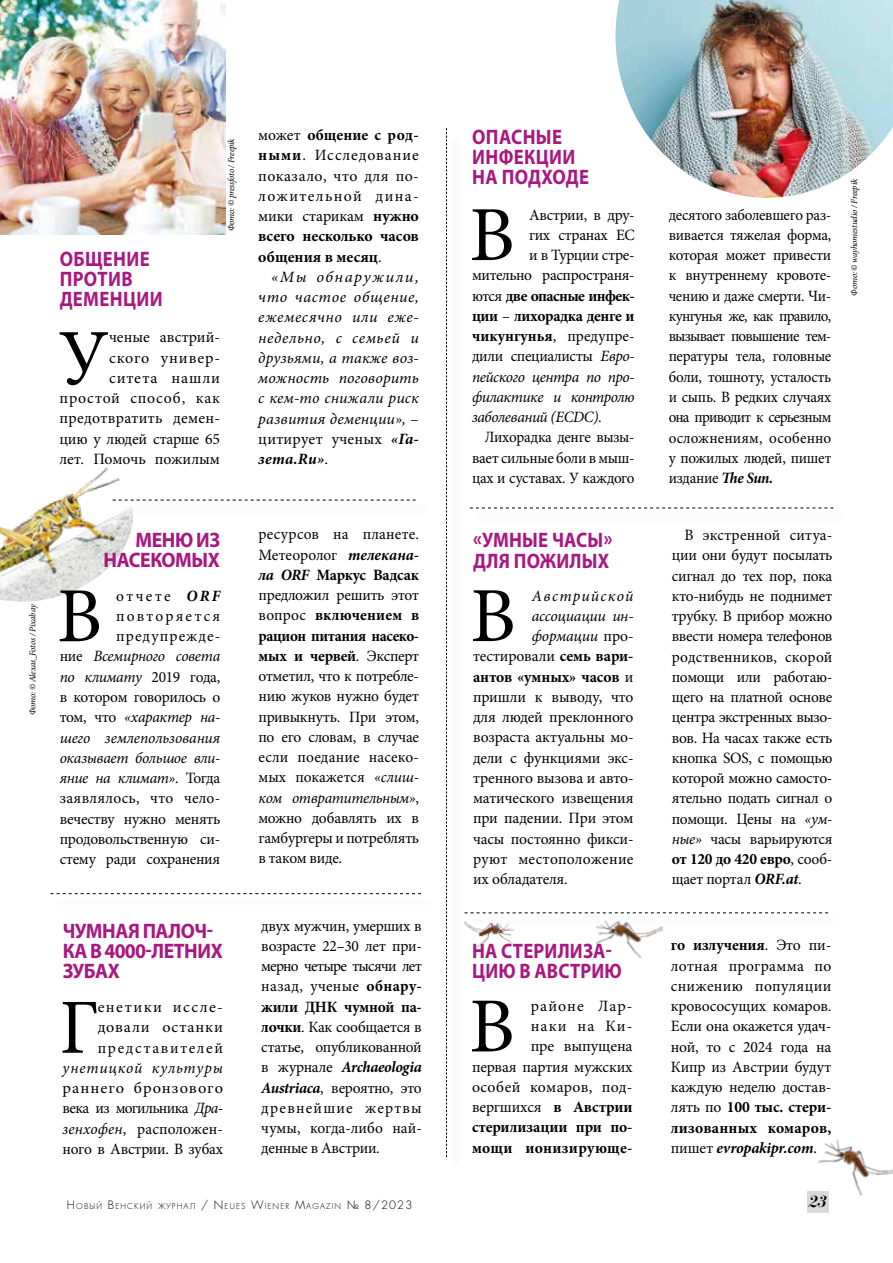
<style>
.page{position:relative;width:893px;height:1263px;background:#fff}
.page>*{position:absolute;margin:0;border:0;box-sizing:border-box;transform-origin:0 0}
.t1{font:78px "Minion Pro";color:#000}
.t2{font:700 21px/20.2px "Myriad Pro";letter-spacing:.01em;color:#a91880;scale:.89 1}
.t3{font:700 21px/20.2px "Myriad Pro";letter-spacing:-.02em;color:#a91880;text-align:right;scale:.94 1}
.t4{font:italic 16.5px "Paragon Nord C";color:#000}
.t5{font:15.75px/20.2px "Minion Pro";letter-spacing:-.01em;color:#000;text-align:justify}
.t6{font:15.75px/20.2px "Minion Pro";letter-spacing:-.01em;color:#000;text-align:justify;scale:.96 1}
.t7{font:italic 15.75px/20.2px "Minion Pro";letter-spacing:-.005em;color:#000;text-align:justify;scale:1.04 1}
.t8{font:15.75px/20.2px "Minion Pro";letter-spacing:.02em;color:#000;text-align:right}
.t9{font:15.75px/20.2px "Minion Pro";letter-spacing:-.01em;color:#000;text-align:justify;scale:1.04 1}
.t10{font:italic 15.75px "Minion Pro";letter-spacing:-.025em;color:#000}
.t11{font:700 15.75px "Minion Pro";letter-spacing:-.02em;color:#000}
.t12{font:italic 15.75px "Minion Pro";letter-spacing:-.005em;color:#000}
.t13{font:700 15.75px "Minion Pro";letter-spacing:-.04em;color:#000}
.t14{font:700 15.75px "Minion Pro";color:#000}
.t15{font:italic 15.75px "Minion Pro";letter-spacing:-.03em;color:#000}
.t16{font:15.75px "Minion Pro";letter-spacing:.015em;color:#000}
.t17{font:italic 15.75px "Minion Pro";letter-spacing:.06em;color:#000}
.t18{font:italic 15.75px "Minion Pro";letter-spacing:.08em;color:#000}
.t19{font:italic 9px "Minion Pro";letter-spacing:-.025em;color:#000}
.t20{font:7.8px "Favorit Light C";letter-spacing:.145em;color:#000}
.s1{font-weight:700}
.s2{font-style:normal}
.s3{font-weight:700;font-style:italic}
.s4{font-style:italic}
.s5{font-weight:400}
.s6{font-size:11.25px}
</style>
<div class="page">
<div style="left:807px;top:1192px;width:21px;height:21px;background:#dadada"></div>
<svg style="left:142px;top:500px;width:274px;height:1px"></svg>
<svg style="left:51px;top:893px;width:370px;height:1px"></svg>
<img style="left:0;top:467px;width:140px;height:135px">
<img style="left:615px;top:0;width:278px;height:198px">
<svg style="left:470px;top:508px;width:363px;height:1px"></svg>
<svg style="left:465px;top:912px;width:363px;height:1px"></svg>
<svg style="left:446px;top:128px;width:1px;height:1029px"></svg>
<img style="left:0;top:0;width:225px;height:234px">
<img style="left:596px;top:919px;width:67px;height:39px">
<img style="left:811px;top:1139px;width:82px;height:66px">
<img style="left:465px;top:921px;width:49px;height:26px">
<p class="t19" style="left:26px;top:715px;width:113px;rotate:-90deg">Фото: © Alexas_Fotos / Pixabay</p>
<p class="t19" style="left:225px;top:231px;width:94px;rotate:-90deg">Фото: © pressfoto / Freepik</p>
<h2 class="t2" style="left:60px;top:248px;width:117px">ОБЩЕНИЕ<br>ПРОТИВ<br>ДЕМЕНЦИИ</h2>
<h1 class="t1" style="left:58px;top:306px;width:52px">У</h1>
<p class="t8" style="left:60px;top:327px;width:162px">ченые австрий-<br>ского универ&shy;ситета нашли простой способ, как предотвратить демен&shy;цию у людей старше 65 лет. Помочь пожилым</p>
<p class="t5" style="left:258px;top:125px;width:162px">может <span class="s1">общение с род&shy;ными</span>. Исследование показало, что для по&shy;ложительной дина&shy;мики старикам <span class="s1">нужно всего несколько часов общения в месяц</span>.</p>
<p class="t7" style="left:258px;top:267px;width:156px;text-indent:13px">«Мы обнаружили, что частое общение, ежемесячно или еже&shy;недельно, с семьей и друзьями, а также воз&shy;можность поговорить с кем-то снижали риск развития деменции», <span class="s2">– цитирует ученых</span> <span class="s1">«Га&shy;зета.Ru»</span><span class="s2">.</span></p>
<h2 class="t3" style="left:104px;top:529px;width:125px">МЕНЮ ИЗ<br>НАСЕКОМЫХ</h2>
<p class="t5" style="left:60px;top:586px;width:162px;text-align:right">отчете <span class="s3">ORF </span>повторяется предупрежде-<br>ние <span class="s4">Всемирного совета по климату</span> 2019 года, в котором говорилось о том, что <span class="s4">«характер на&shy;шего землепользования оказывает большое вли&shy;яние на климат»</span>. Тогда заявлялось, что чело&shy;вечеству нужно менять продовольственную си&shy;стему ради сохранения</p>
<h1 class="t1" style="left:57px;top:564px;width:46px">В</h1>
<h2 class="t3" style="left:63px;top:920px;width:172px;text-align:left">ЧУМНАЯ ПАЛОЧ-<br>КА В 4000-ЛЕТНИХ<br>ЗУБАХ</h2>
<h1 class="t1" style="left:59px;top:975px;width:41px">Г</h1>
<p class="t5" style="left:98px;top:997px;width:127px">енетики иссле&shy;довали останки представителей</p>
<p class="t17" style="left:63px;top:1057px;width:162px">унетицкой культуры</p>
<p class="t9" style="left:63px;top:1078px;width:156px">раннего бронзового века из могильника <span class="s4">Дра&shy;зенхофен</span>, расположен&shy;ного в Австрии. В зубах</p>
<p class="t5" style="left:259px;top:524px;width:162px">ресурсов на планете.<br>Метеоролог <span class="s3">телекана&shy;ла ORF</span> <span class="s1">Маркус Вадсак </span>предложил решить этот вопрос <span class="s1">включением в рацион питания насеко&shy;мых и червей</span>. Эксперт отметил, что к потребле&shy;нию жуков нужно будет привыкнуть. При этом, по его словам, в случае если поедание насеко&shy;мых покажется <span class="s4">«слиш&shy;ком отвратительным»</span>, можно добавлять их в гамбургеры и потреблять в таком виде.</p>
<p class="t5" style="left:261px;top:915px;width:162px">двух мужчин, умерших в возрасте 22–30 лет при&shy;мерно четыре тысячи лет назад, ученые <span class="s1">обнару&shy;жили ДНК чумной па&shy;лочки</span>. Как сообщается в статье, опубликованной в журнале <span class="s3">Archaeologia Austriaca</span>, вероятно, это древнейшие жертвы чумы, когда-либо най&shy;денные в Австрии.</p>
<h2 class="t2" style="left:472px;top:126px;width:133px">ОПАСНЫЕ<br>ИНФЕКЦИИ<br>НА ПОДХОДЕ</h2>
<h1 class="t1" style="left:469px;top:183px;width:47px">В</h1>
<p class="t5" style="left:529px;top:204px;width:107px">Австрии, в дру-</p>
<p class="t5" style="left:529px;top:225px;width:107px">гих странах ЕС</p>
<p class="t5" style="left:529px;top:245px;width:107px">и в Турции стре-</p>
<p class="t5" style="left:472px;top:265px;width:164px">мительно распространя-</p>
<p class="t13" style="left:472px;top:284px;width:164px"><span class="s5">ются</span> две опасные инфек-</p>
<p class="t11" style="left:472px;top:305px;width:164px">ции <span class="s5">–</span> лихорадка денге и</p>
<p class="t14" style="left:472px;top:325px;width:164px">чикунгунья<span class="s5">, предупре-</span></p>
<p class="t5" style="left:472px;top:346px;width:164px">дили специалисты <span class="s4">Евро-</span></p>
<p class="t10" style="left:472px;top:366px;width:164px">пейского центра по про-</p>
<p class="t15" style="left:472px;top:386px;width:164px">филактике и контролю</p>
<p class="t10" style="left:472px;top:406px;width:131px">заболеваний (ECDC)<span class="s2">.</span></p>
<p class="t6" style="left:485px;top:427px;width:158px">Лихорадка денге вызы-</p>
<p class="t6" style="left:472px;top:447px;width:171px">вает сильные боли в мыш-</p>
<p class="t6" style="left:472px;top:468px;width:171px">цах и суставах. У каждого</p>
<h2 class="t2" style="left:473px;top:529px;width:158px">«УМНЫЕ ЧАСЫ»<br>ДЛЯ ПОЖИЛЫХ</h2>
<h1 class="t1" style="left:470px;top:564px;width:47px">В</h1>
<p class="t18" style="left:532px;top:585px;width:103px">Австрийской</p>
<p class="t12" style="left:532px;top:605px;width:103px">ассоциации ин-</p>
<p class="t12" style="left:532px;top:625px;width:103px">формации <span class="s2">про-</span></p>
<p class="t5" style="left:473px;top:646px;width:162px">тестировали <span class="s1">семь вари-</span></p>
<p class="t11" style="left:473px;top:665px;width:162px">антов «умных» часов <span class="s5">и</span></p>
<p class="t5" style="left:473px;top:687px;width:162px">пришли к выводу, что</p>
<p class="t5" style="left:473px;top:707px;width:162px">для людей преклонного</p>
<p class="t5" style="left:473px;top:727px;width:162px">возраста актуальны мо-</p>
<p class="t5" style="left:473px;top:747px;width:162px">дели с функциями экс-</p>
<p class="t5" style="left:473px;top:768px;width:162px">тренного вызова и авто-</p>
<p class="t5" style="left:473px;top:788px;width:162px">матического извещения</p>
<p class="t5" style="left:473px;top:808px;width:162px">при падении. При этом</p>
<p class="t5" style="left:473px;top:828px;width:162px">часы постоянно фикси-</p>
<p class="t16" style="left:473px;top:848px;width:162px">руют местоположение</p>
<p class="t5" style="left:473px;top:869px;width:96px">их обладателя.</p>
<h2 class="t2" style="left:472px;top:940px;width:170px">НА СТЕРИЛИЗА-<br>ЦИЮ В АВСТРИЮ</h2>
<h1 class="t1" style="left:469px;top:974px;width:47px">В</h1>
<p class="t5" style="left:472px;top:996px;width:162px;text-align:right">районе Лар-<br>наки на Ки-<br>пре выпущена<br>первая партия мужских особей комаров, под&shy;вергшихся <span class="s1">в Австрии стерилизации при по&shy;мощи ионизирующе-</span></p>
<p class="t6" style="left:669px;top:205px;width:171px">десятого заболевшего раз&shy;вивается тяжелая форма, которая может привести к внутреннему кровоте&shy;чению и даже смерти. Чи&shy;кунгунья же, как правило, вызывает повышение тем&shy;пературы тела, головные боли, тошноту, усталость и сыпь. В редких случаях она приводит к серьезным осложнениям, особенно у пожилых людей, пишет издание <span class="s3">The Sun.</span></p>
<p class="t5" style="left:672px;top:525px;width:162px;text-indent:13px">В экстренной ситуа&shy;ции они будут посылать сигнал до тех пор, пока кто-нибудь не поднимет трубку. В прибор можно ввести номера телефонов родственников, скорой помощи или работаю&shy;щего на платной основе центра экстренных вызо&shy;вов. На часах также есть кнопка SOS, с помощью которой можно самосто&shy;ятельно подать сигнал о помощи. Цены на <span class="s4">«ум&shy;ные»</span> часы варьируются <span class="s1">от 120 до 420 евро</span>, сооб&shy;щает портал <span class="s3">ORF.at</span>.</p>
<p class="t5" style="left:671px;top:935px;width:162px"><span class="s1">го излучения</span>. Это пи&shy;лотная программа по снижению популяции кровососущих комаров.<br>Если она окажется удач&shy;ной, то с 2024 года на Кипр из Австрии будут каждую неделю достав&shy;лять по <span class="s1">100 тыс. стери&shy;лизованных комаров, </span>пишет <span class="s3">evropakipr.com</span>.</p>
<p class="t20" style="left:67px;top:1201px;width:347px"><span class="s6">Н</span>ОВЫЙ <span class="s6">В</span>ЕНСКИЙ ЖУРНАЛ <span class="s6">/</span> <span class="s6">N</span>EUES <span class="s6">W</span>IEN ER <span class="s6">M</span>AGAZIN <span class="s6">№ 8/2023</span></p>
<p class="t4" style="left:807px;top:1192px;width:19px">23</p>
<p class="t19" style="left:848px;top:296px;width:118px;rotate:-90deg">Фото: © wayhomestudio / Freepik</p>
</div>
